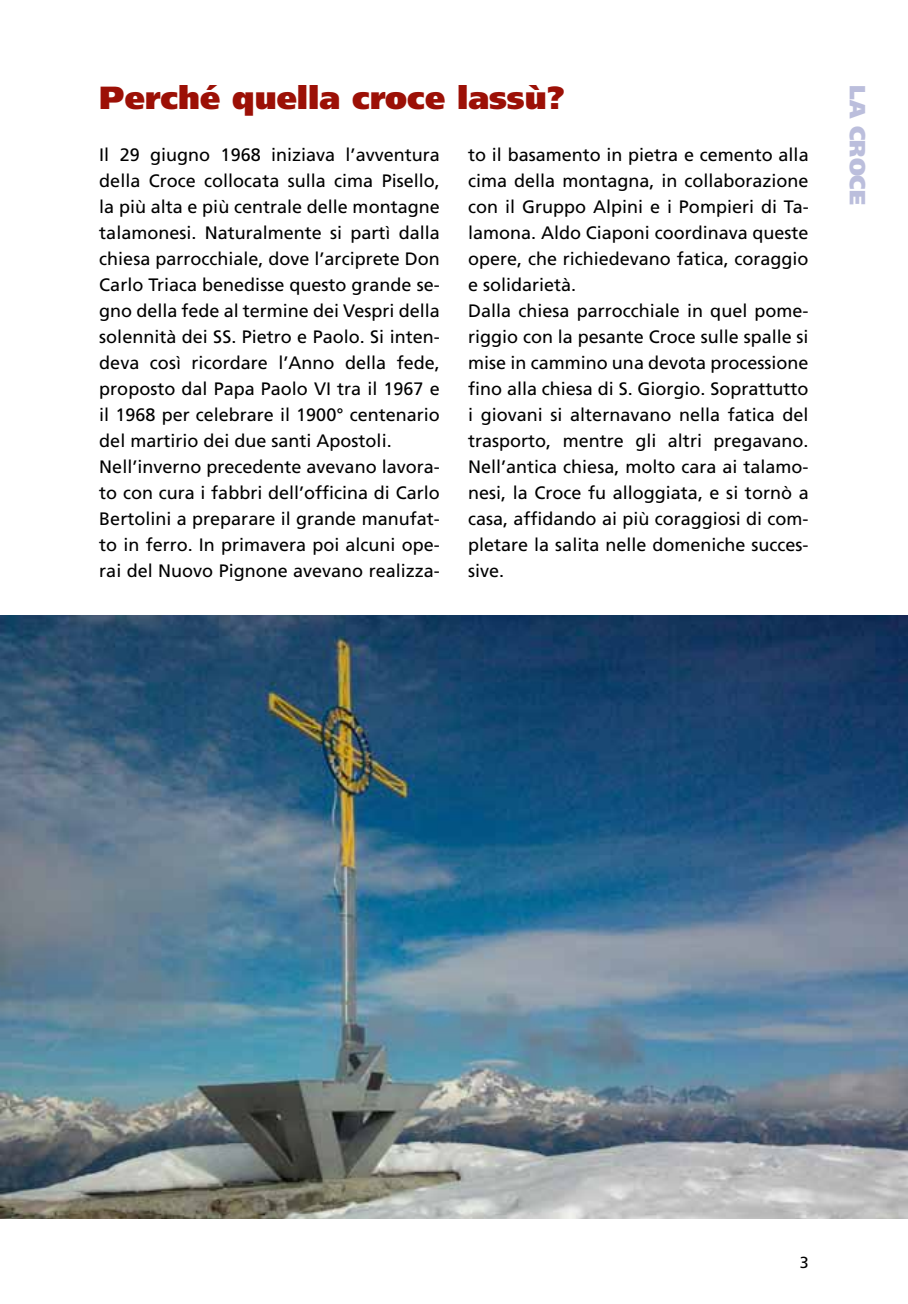
<style>
.page{position:relative;width:908px;height:1304px;background:#fff}
.page>*{position:absolute;margin:0;border:0;box-sizing:border-box;transform-origin:0 0}
.t1{font:900 32px "Frutiger";color:#9c1006}
.t2{font:900 22px "Frutiger";color:#bbbedc}
.t3{font:18px/26px "Frutiger";color:#000}
.t4{font:16px "Frutiger";color:#000}
</style>
<div class="page">
<img style="left:0;top:615px;width:907px;height:604px">
<h1 class="t1" style="left:99px;top:79px;width:467px">Perché quella croce lassù?</h1>
<p class="t3" style="left:99px;top:142px;width:342px">I l 29 giugno 1968 iniziava l’avventura della Croce collocata sulla cima Pisello, la più alta e più centrale delle montagne talamonesi. Naturalmente si partì dalla chiesa parrocchiale, dove l’arciprete Don Carlo Triaca benedisse questo grande se&shy;gno della fede al termine dei Vespri della solennità dei SS. Pietro e Paolo. Si inten&shy;deva così ricordare l’Anno della fede, proposto dal Papa Paolo VI tra il 1967 e il 1968 per celebrare il 1900° centenario del martirio dei due santi Apostoli.<br>Nell’inverno precedente avevano lavora&shy;to con cura i fabbri dell’officina di Carlo Bertolini a preparare il grande manufat&shy;to in ferro. I n primavera poi alcuni ope&shy;rai del N uovo Pignone avevano realizza-</p>
<p class="t3" style="left:468px;top:142px;width:342px">to il basamento in pietra e cemento alla cima della montagna, in collaborazione con il Gruppo Alpini e i Pompieri di Ta&shy;lamona. Aldo Ciaponi coordinava queste opere, che richiedevano fatica, coraggio e solidarietà.<br>Dalla chiesa parrocchiale in quel pome&shy;riggio con la pesante Croce sulle spalle si mise in cammino una devota processione fino alla chiesa di S. Giorgio. Soprattutto i giovani si alternavano nella fatica del trasporto, mentre gli altri pregavano.<br>Nell’antica chiesa, molto cara ai talamo&shy;nesi, la Croce fu alloggiata, e si tornò a casa, affidando ai più coraggiosi di com&shy;pletare la salita nelle domeniche succes&shy;sive.</p>
<p class="t2" style="left:870px;top:85px;width:121px;rotate:90deg">la croce</p>
<p class="t4" style="left:799px;top:1253px;width:10px">3</p>
</div>
